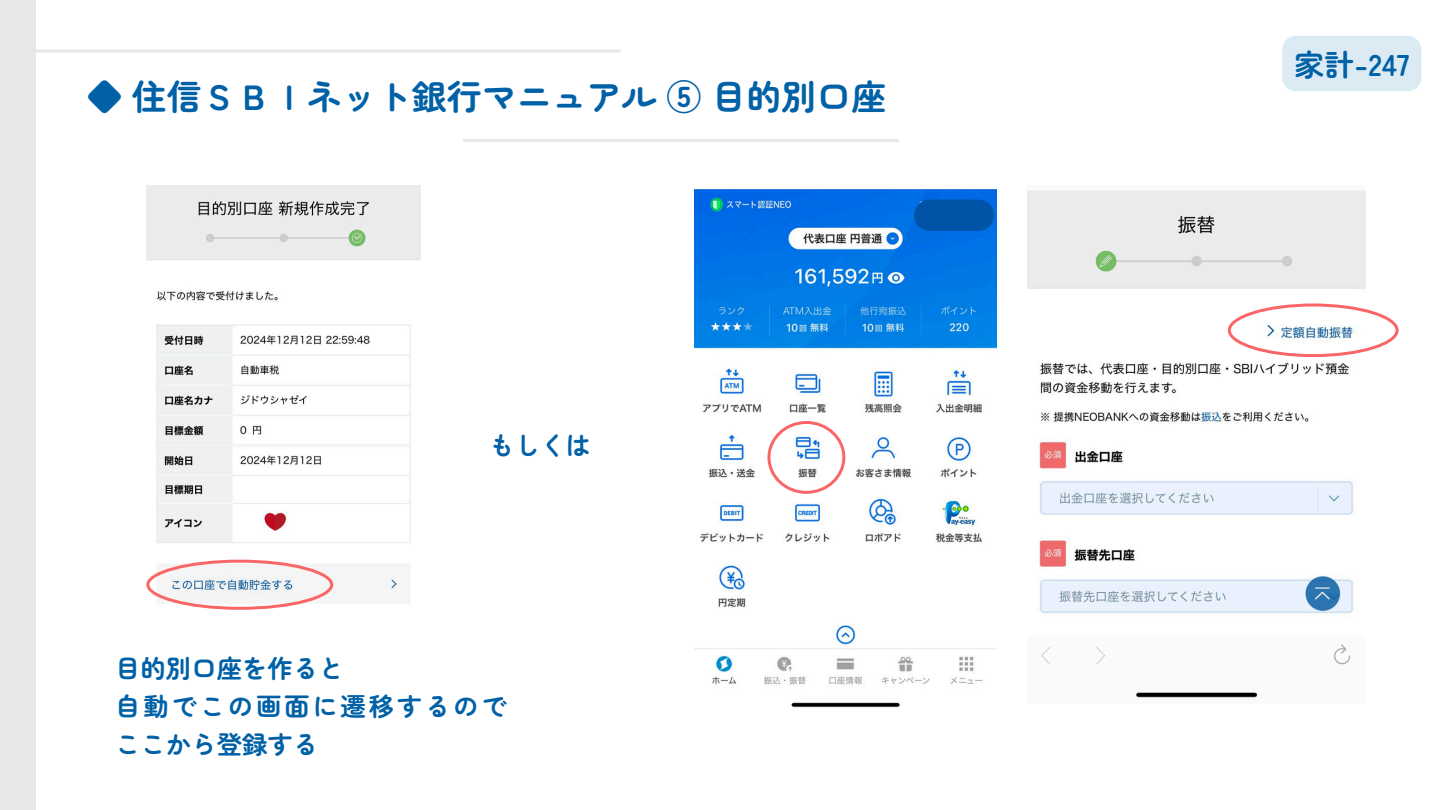
<style>
.page{position:relative;width:1440px;height:810px;background:#fff}
.page>*{position:absolute;margin:0;border:0;box-sizing:border-box;transform-origin:0 0}
.t1{font:700 35px "Zen Maru Gothic";color:#0061a7}
.t2{font:700 30px "Zen Maru Gothic";color:#0061a7}
.t3{font:700 25.4px/37.9px "Zen Maru Gothic";letter-spacing:.11em;color:#0061a7}
.t4{font:700 25.4px "Zen Maru Gothic";color:#0061a7}
</style>
<div class="page">
<hr style="left:463px;top:139px;width:436px;height:3px;background:#e7e7e7">
<hr style="left:36px;top:49px;width:585px;height:3px;background:#e7e7e7">
<img style="left:146px;top:185px;width:275px;height:419px">
<svg style="left:146px;top:560px;width:187px;height:50px"></svg>
<img style="left:694px;top:189px;width:302px;height:519px">
<svg style="left:914px;top:200px;width:80px;height:31px;background:#0056ac"></svg>
<svg style="left:767px;top:421px;width:78px;height:73px"></svg>
<img style="left:1027px;top:190px;width:339px;height:508px">
<svg style="left:1228px;top:304px;width:171px;height:53px"></svg>
<div style="left:0;top:0;width:36px;height:810px;background:#e7e7e7"></div>
<div style="left:1282px;top:36px;width:139px;height:55px;background:#dceaf4;border-radius:14px"></div>
<p class="t1" style="left:87px;top:70px;width:801px">◆ 住信ＳＢＩネット銀行マニュアル ⑤ 目的別口座</p>
<p class="t4" style="left:489px;top:426px;width:103px">もしくは</p>
<h1 class="t4" style="left:115px;top:648px;width:230px">目的別口座を作ると</h1>
<p class="t3" style="left:115px;top:686px;width:393px">自動でこの画面に遷移するのでここから登録する</p>
<p class="t2" style="left:1294px;top:41px;width:117px">家計-247</p>
</div>
